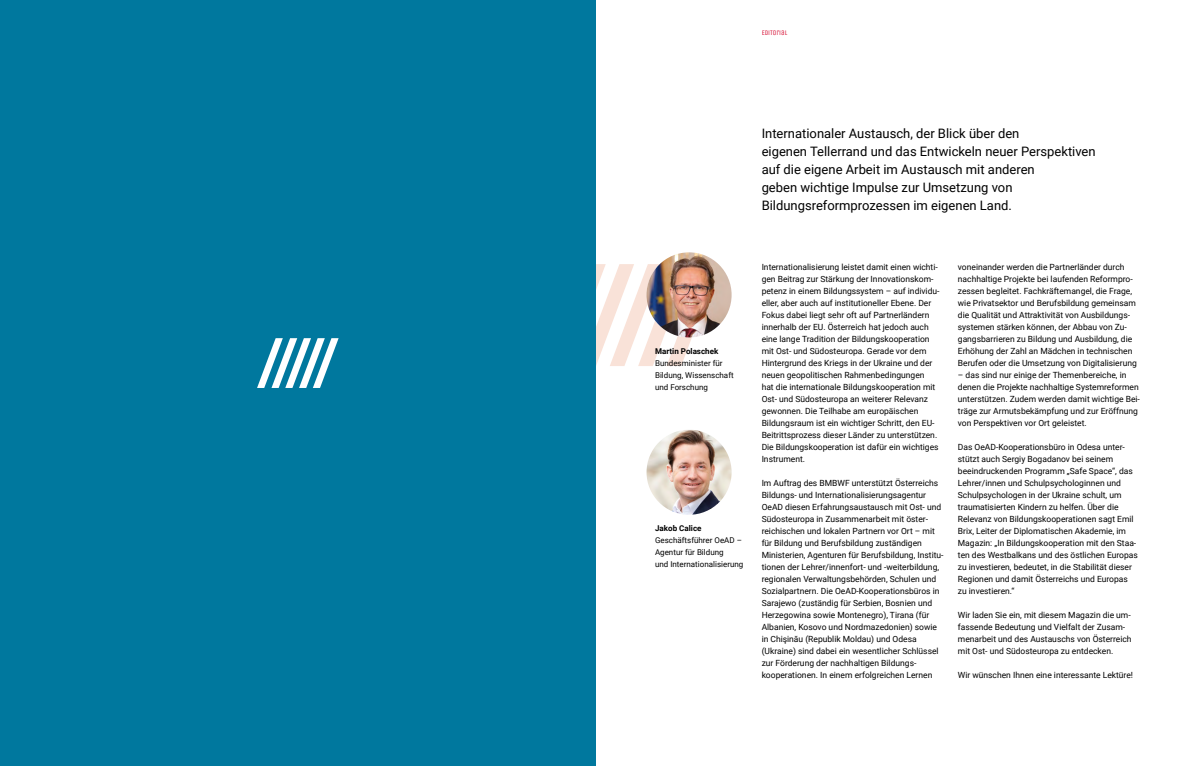
<style>
.page{position:relative;width:1191px;height:766px;background:#fff}
.page>*{position:absolute;margin:0;border:0;box-sizing:border-box;transform-origin:0 0}
.t1{font:13px/18px "Roboto";color:#000}
.t2{font:8.5px/12px "Roboto";color:#000}
.t3{font:8px/12px "Roboto";color:#000}
.t4{font:700 8px "Roboto";color:#000}
.t5{font:7px "Unica One";color:#d40028}
</style>
<div class="page">
<svg style="left:595px;top:264px;width:124px;height:102px"></svg>
<div style="left:0;top:0;width:595px;height:765px;background:#00789e"></div>
<svg style="left:257px;top:338px;width:81px;height:50px"></svg>
<img style="left:646px;top:252px;width:85px;height:85px;border-radius:43px">
<img style="left:646px;top:429px;width:85px;height:85px;border-radius:43px">
<p class="t5" style="left:761px;top:28px;width:27px">EDITORIAL</p>
<p class="t1" style="left:761px;top:123px;width:335px">Internationaler Austausch, der Blick über den<br>eigenen Tellerrand und das Entwickeln neuer Perspektiven auf die eigene Arbeit im Austausch mit anderen<br>geben wichtige Impulse zur Umsetzung von Bildungsreformprozessen im eigenen Land.</p>
<p class="t4" style="left:655px;top:345px;width:65px">Martin Polaschek</p>
<p class="t3" style="left:655px;top:357px;width:80px">Bundesminister für<br>Bildung, Wissenschaft und Forschung</p>
<p class="t4" style="left:655px;top:522px;width:48px">Jakob Calice</p>
<p class="t3" style="left:655px;top:534px;width:90px">Geschäftsführer OeAD –<br>Agentur für Bildung<br>und Internationalisierung</p>
<p class="t2" style="left:761px;top:260px;width:179px">Internationalisierung leistet damit einen wichti&shy;gen Beitrag zur Stärkung der Innovationskom&shy;petenz in einem Bildungssystem – auf individu&shy;eller, aber auch auf institutioneller Ebene. Der Fokus dabei liegt sehr oft auf Partnerländern innerhalb der EU. Österreich hat jedoch auch eine lange Tradition der Bildungskooperation mit Ost- und Südosteuropa. Gerade vor dem Hintergrund des Kriegs in der Ukraine und der neuen geopolitischen Rahmenbedingungen<br>hat die internationale Bildungskooperation mit Ost- und Südosteuropa an weiterer Relevanz gewonnen. Die Teilhabe am europäischen Bildungsraum ist ein wichtiger Schritt, den EU-Beitrittsprozess dieser Länder zu unterstützen.<br>Die Bildungskooperation ist dafür ein wichtiges Instrument.</p>
<p class="t2" style="left:761px;top:476px;width:183px">Im Auftrag des BMBWF unterstützt Österreichs Bildungs- und Internationalisierungsagentur OeAD diesen Erfahrungsaustausch mit Ost- und Südosteuropa in Zusammenarbeit mit öster&shy;reichischen und lokalen Partnern vor Ort – mit für Bildung und Berufsbildung zuständigen Ministerien, Agenturen für Berufsbildung, Institu&shy;tionen der Lehrer/innenfort- und -weiterbildung, regionalen Verwaltungsbehörden, Schulen und Sozialpartnern. Die OeAD-Kooperationsbüros in Sarajewo (zuständig für Serbien, Bosnien und Herzegowina sowie Montenegro), Tirana (für Albanien, Kosovo und Nordmazedonien) sowie in Chişinău (Republik Moldau) und Odesa (Ukraine) sind dabei ein wesentlicher Schlüssel zur Förderung der nachhaltigen Bildungs&shy;kooperationen. In einem erfolgreichen Lernen</p>
<p class="t2" style="left:958px;top:260px;width:180px">voneinander werden die Partnerländer durch nachhaltige Projekte bei laufenden Reformpro&shy;zessen begleitet. Fachkräftemangel, die Frage, wie Privatsektor und Berufsbildung gemeinsam die Qualität und Attraktivität von Ausbildungs&shy;systemen stärken können, der Abbau von Zu&shy;gangsbarrieren zu Bildung und Ausbildung, die Erhöhung der Zahl an Mädchen in technischen Berufen oder die Umsetzung von Digitalisierung</p>
<p class="t2" style="left:958px;top:368px;width:183px">– das sind nur einige der Themenbereiche, in denen die Projekte nachhaltige Systemreformen unterstützen. Zudem werden damit wichtige Bei&shy;träge zur Armutsbekämpfung und zur Eröffnung von Perspektiven vor Ort geleistet.</p>
<p class="t2" style="left:958px;top:440px;width:181px">Das OeAD-Kooperationsbüro in Odesa unter&shy;stützt auch Sergiy Bogadanov bei seinem beeindruckenden Programm „Safe Space“, das Lehrer/innen und Schulpsychologinnen und Schulpsychologen in der Ukraine schult, um traumatisierten Kindern zu helfen. Über die Relevanz von Bildungskooperationen sagt Emil Brix, Leiter der Diplomatischen Akademie, im Magazin: „In Bildungskooperation mit den Staa&shy;ten des Westbalkans und des östlichen Europas zu investieren, bedeutet, in die Stabilität dieser Regionen und damit Österreichs und Europas zu investieren.“</p>
<p class="t2" style="left:958px;top:608px;width:175px">Wir laden Sie ein, mit diesem Magazin die um&shy;fassende Bedeutung und Vielfalt der Zusam&shy;menarbeit und des Austauschs von Österreich mit Ost- und Südosteuropa zu entdecken.</p>
<p class="t2" style="left:958px;top:668px;width:177px">Wir wünschen Ihnen eine interessante Lektüre!</p>
</div>
